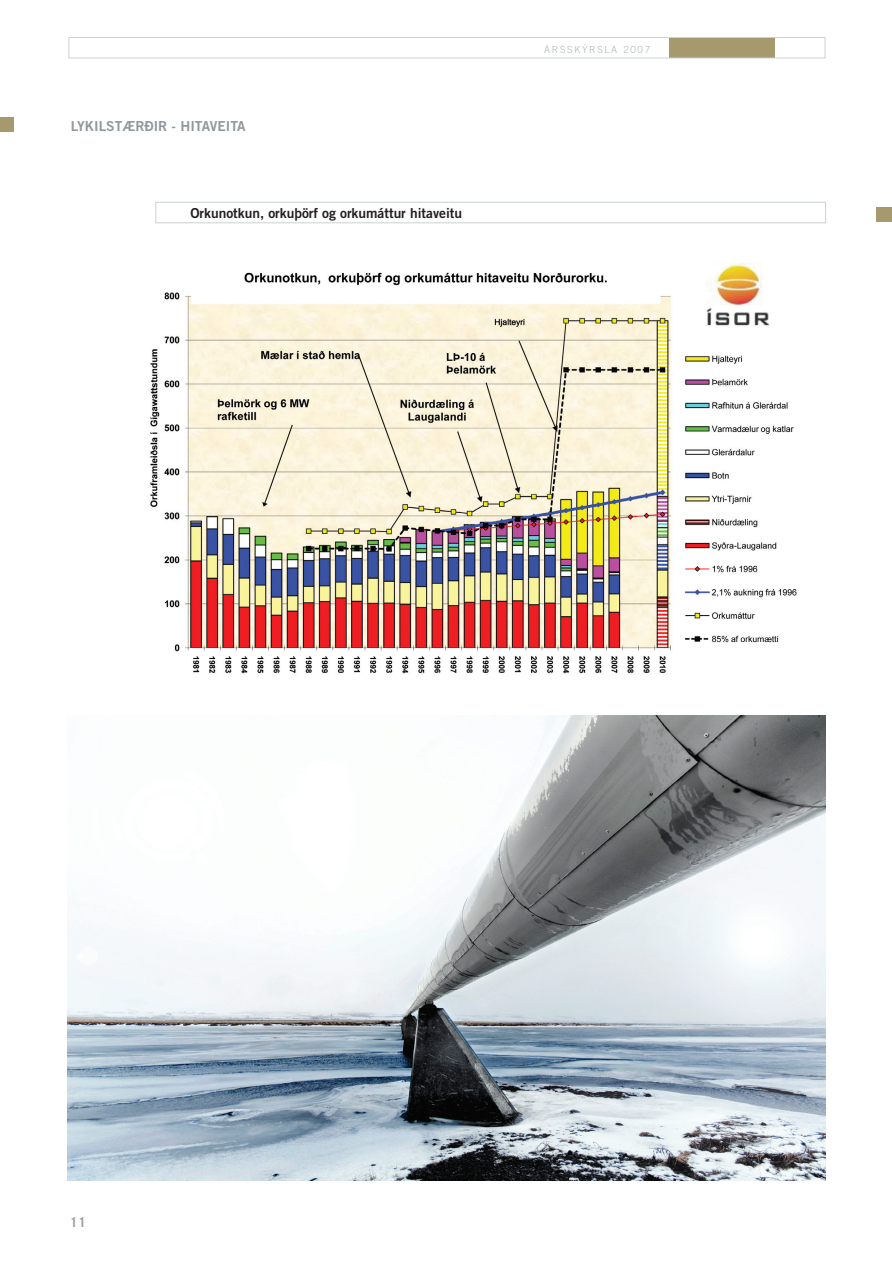
<style>
.page{position:relative;width:892px;height:1268px;background:#fff}
.page>*{position:absolute;margin:0;border:0;box-sizing:border-box;transform-origin:0 0}
.t1{font:13.8px "Trade Gothic Bold Two";color:#231f20}
.t2{font:13.8px "Trade Gothic Bold Two";color:#90979d}
.t3{font:700 13.5px "Trade Gothic";color:#9b9fa5}
.t4{font:300 9.75px "Trade Gothic";letter-spacing:.175em;color:#b0b6b8}
</style>
<div class="page">
<img style="left:150px;top:263px;width:647px;height:411px">
<img style="left:68px;top:715px;width:758px;height:466px">
<div style="left:670px;top:37px;width:105px;height:21px;background:#a7996e"></div>
<div style="left:876px;top:207px;width:16px;height:15px;background:#a7996e"></div>
<div style="left:155px;top:202px;width:671px;height:21px;border:1px solid #cdd3d5"></div>
<div style="left:69px;top:37px;width:756px;height:21px;border:1px solid #cdd3d5"></div>
<div style="left:0;top:118px;width:14px;height:14px;background:#a7996e"></div>
<p class="t2" style="left:71px;top:121px;width:176px">LYKILSTÆRÐIR - HITAVEITA</p>
<p class="t1" style="left:190px;top:208px;width:273px">Orkunotkun, orkuþörf og orkumáttur hitaveitu</p>
<p class="t4" style="left:544px;top:46px;width:107px">ÁRSSKÝRSLA 2007</p>
<p class="t3" style="left:70px;top:1217px;width:18px">11</p>
</div>
